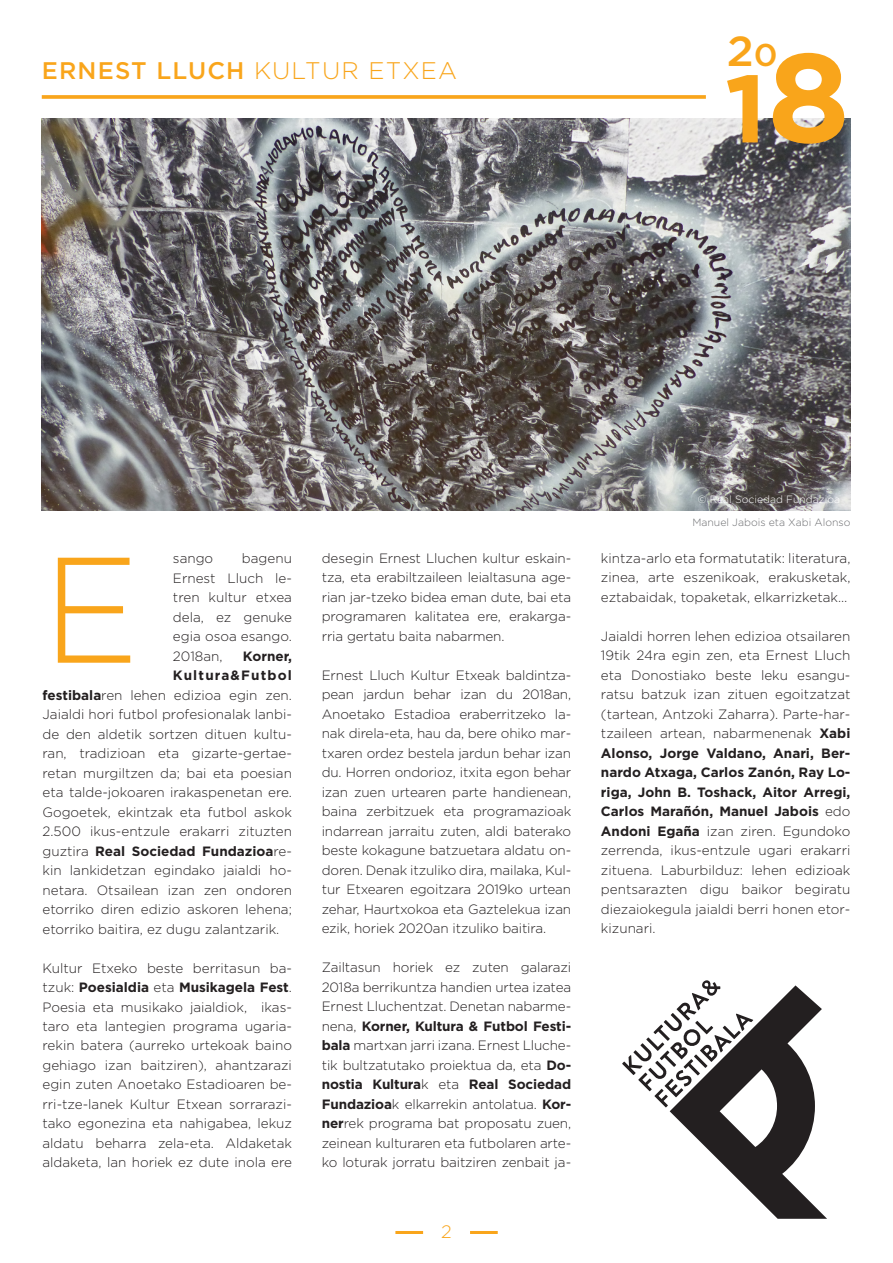
<style>
.page{position:relative;width:893px;height:1263px;background:#fff}
.page>*{position:absolute;margin:0;border:0;box-sizing:border-box;transform-origin:0 0}
.t1{font:300 150px "Gotham";color:#f9a51b;scale:.96 1}
.t2{font:700 95.55px "Gotham";color:#f9a51b;scale:1.05 1}
.t3{font:500 42px "Gotham";color:#f9a51b;scale:1.05 1}
.t4{font:500 24px "Gotham";letter-spacing:.05em;color:#f9a51b}
.t5{font:300 18px "Gotham";color:#f9a51b}
.t6{font:300 13.5px/19.5px "Gotham";color:#231f20;text-align:justify}
.t7{font:700 13.5px "Gotham";color:#231f20}
.t8{font:700 13.5px "Gotham";letter-spacing:.085em;color:#231f20}
.t9{font:300 10.5px "Gotham";color:#6c6d70}
.t10{font:300 10.5px "Gotham";color:#fff}
.s1{font-weight:300}
.s2{font-size:31.5px}
.s3{font-size:126.15px}
.s4{font-weight:700}
</style>
<div class="page">
<hr style="left:395px;top:1231px;width:28px;height:3px;background:#f9a51b">
<hr style="left:470px;top:1231px;width:28px;height:3px;background:#f9a51b">
<svg style="left:42px;top:95px;width:664px;height:4px;background:#f9ac2d"></svg>
<img style="left:42px;top:119px;width:808px;height:391px">
<svg style="left:622px;top:980px;width:205px;height:239px"></svg>
<h3 class="t4" style="left:42px;top:55px;width:417px">ERNEST LLUCH <span class="s1">KULTUR ETXEA</span></h3>
<h3 class="t3" style="left:727px;top:24px;width:50px">2<span class="s2">0</span></h3>
<h2 class="t2" style="left:725px;top:45px;width:121px">1<span class="s3">8</span></h2>
<p class="t6" style="left:173px;top:548px;width:121px;text-indent:69px">bagenu Ernest Lluch le&shy;tren kultur etxea dela, ez genuke egia osoa esango.<br>2018an,</p>
<h1 class="t1" style="left:43px;top:515px;width:102px">E</h1>
<p class="t6" style="left:173px;top:548px;width:42px">sango</p>
<p class="t7" style="left:243px;top:647px;width:51px">Korner,</p>
<p class="t8" style="left:173px;top:666px;width:121px">Kultura&amp;Futbol</p>
<p class="t6" style="left:43px;top:685px;width:251px"><span class="s4">festibala</span>ren lehen edizioa egin zen.</p>
<p class="t6" style="left:43px;top:704px;width:251px">Jaialdi hori futbol profesionalak lanbi-</p>
<p class="t6" style="left:43px;top:724px;width:251px">de den aldetik sortzen dituen kultu-</p>
<p class="t6" style="left:43px;top:743px;width:251px">ran, tradizioan eta gizarte-gertae-</p>
<p class="t6" style="left:43px;top:763px;width:251px">retan murgiltzen da; bai eta poesian</p>
<p class="t6" style="left:43px;top:782px;width:251px">eta talde-jokoaren irakaspenetan ere.</p>
<p class="t6" style="left:43px;top:802px;width:251px">Gogoetek, ekintzak eta futbol askok</p>
<p class="t6" style="left:43px;top:821px;width:251px">2.500 ikus-entzule erakarri zituzten</p>
<p class="t7" style="left:43px;top:842px;width:251px"><span class="s1">guztira</span> Real Sociedad Fundazioa<span class="s1">re-</span></p>
<p class="t6" style="left:43px;top:860px;width:251px">kin lankidetzan egindako jaialdi ho-</p>
<p class="t6" style="left:43px;top:880px;width:251px">netara. Otsailean izan zen ondoren</p>
<p class="t6" style="left:43px;top:899px;width:251px">etorriko diren edizio askoren lehena;</p>
<p class="t6" style="left:43px;top:918px;width:238px">etorriko baitira, ez dugu zalantzarik.</p>
<p class="t6" style="left:43px;top:957px;width:251px">Kultur Etxeko beste berritasun ba&shy;tzuk: <span class="s4">Poesialdia</span> eta <span class="s4">Musikagela Fest</span>.<br>Poesia eta musikako jaialdiok, ikas&shy;taro eta lantegien programa ugaria&shy;rekin batera (aurreko urtekoak baino gehiago izan baitziren), ahantzarazi egin zuten Anoetako Estadioaren be&shy;rri-tze-lanek Kultur Etxean sorrarazi&shy;tako egonezina eta nahigabea, lekuz aldatu beharra zela-eta. Aldaketak aldaketa, lan horiek ez dute inola ere</p>
<p class="t6" style="left:322px;top:548px;width:251px">desegin Ernest Lluchen kultur eskain&shy;tza, eta erabiltzaileen leialtasuna age&shy;rian jar-tzeko bidea eman dute, bai eta programaren kalitatea ere, erakarga&shy;rria gertatu baita nabarmen.</p>
<p class="t6" style="left:322px;top:665px;width:251px">Ernest Lluch Kultur Etxeak baldintza&shy;pean jardun behar izan du 2018an, Anoetako Estadioa eraberritzeko la&shy;nak direla-eta, hau da, bere ohiko mar&shy;txaren ordez bestela jardun behar izan du. Horren ondorioz, itxita egon behar izan zuen urtearen parte handienean, baina zerbitzuek eta programazioak indarrean jarraitu zuten, aldi baterako beste kokagune batzuetara aldatu on&shy;doren. Denak itzuliko dira, mailaka, Kul&shy;tur Etxearen egoitzara 2019ko urtean zehar, Haurtxokoa eta Gaztelekua izan ezik, horiek 2020an itzuliko baitira.</p>
<p class="t6" style="left:322px;top:957px;width:251px">Zailtasun horiek ez zuten galarazi 2018a berrikuntza handien urtea izatea Ernest Lluchentzat. Denetan nabarme&shy;nena, <span class="s4">Korner, Kultura &amp; Futbol Festi&shy;bala</span> martxan jarri izana. Ernest Lluche&shy;tik bultzatutako proiektua da, eta <span class="s4">Do&shy;nostia Kultura</span>k eta <span class="s4">Real Sociedad Fundazioa</span>k elkarrekin antolatua. <span class="s4">Kor&shy;ner</span>rek programa bat proposatu zuen, zeinean kulturaren eta futbolaren arte&shy;ko loturak jorratu baitziren zenbait ja-</p>
<h3 class="t5" style="left:441px;top:1220px;width:12px">2</h3>
<p class="t10" style="left:698px;top:493px;width:144px">© Real Sociedad Fundazioa</p>
<p class="t9" style="left:692px;top:516px;width:160px">Manuel Jabois eta Xabi Alonso</p>
<p class="t6" style="left:601px;top:548px;width:251px">kintza-arlo eta formatutatik: literatura, zinea, arte eszenikoak, erakusketak, eztabaidak, topaketak, elkarrizketak…</p>
<p class="t6" style="left:601px;top:626px;width:251px">Jaialdi horren lehen edizioa otsailaren 19tik 24ra egin zen, eta Ernest Lluch eta Donostiako beste leku esangu&shy;ratsu batzuk izan zituen egoitzatzat (tartean, Antzoki Zaharra). Parte-har&shy;tzaileen artean, nabarmenenak <span class="s4">Xabi Alonso, Jorge Valdano, Anari, Ber&shy;nardo Atxaga, Carlos Zanón, Ray Lo&shy;riga, John B. Toshack, Aitor Arregi, Carlos Marañón, Manuel Jabois</span> edo <span class="s4">Andoni Egaña</span> izan ziren. Egundoko zerrenda, ikus-entzule ugari erakarri zituena. Laburbilduz: lehen edizioak pentsarazten digu baikor begiratu diezaiokegula jaialdi berri honen etor&shy;kizunari.</p>
</div>
